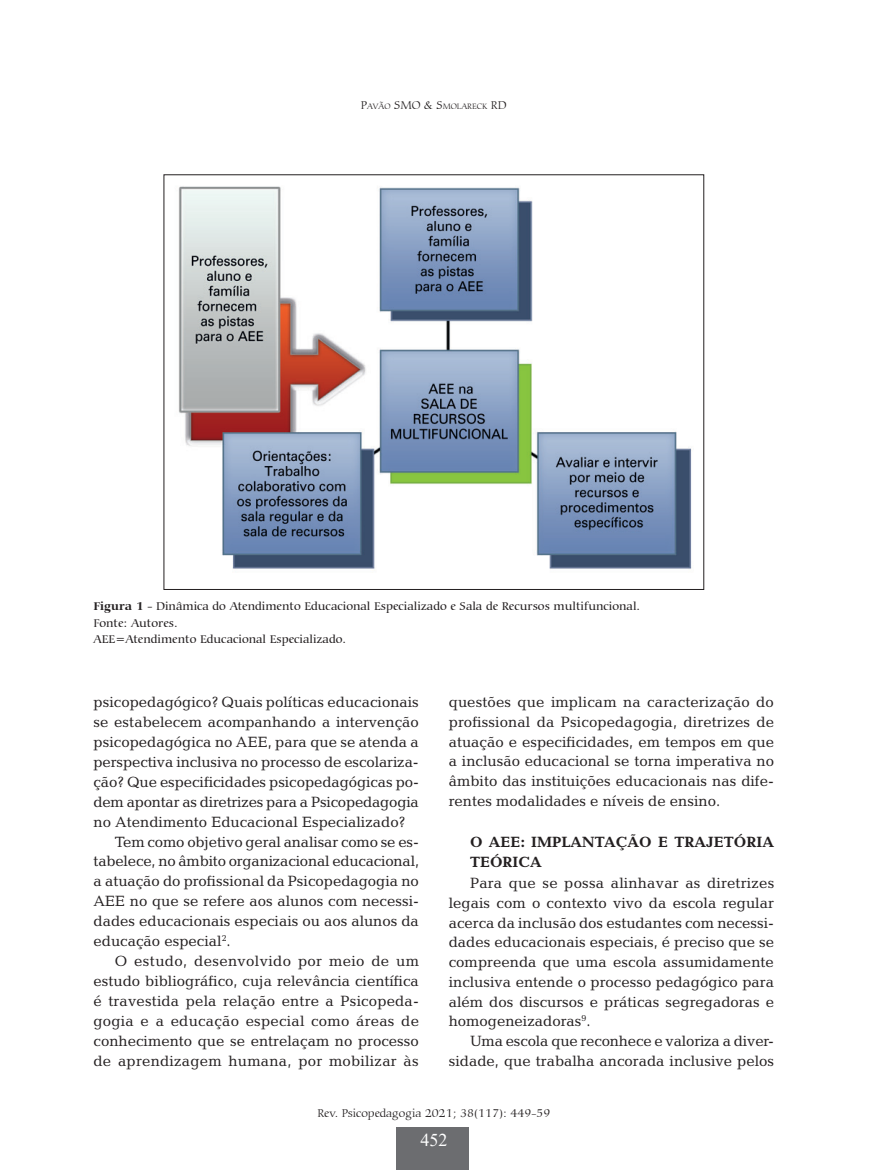
<style>
.page{position:relative;width:872px;height:1170px;background:#fff}
.page>*{position:absolute;margin:0;border:0;box-sizing:border-box;transform-origin:0 0}
.t1{font:18px "Times New Roman";color:#fff}
.t2{font:15px/19.8px "Candida Std";color:#231f20;text-align:justify}
.t3{font:700 15px/19.8px "Candida Std";letter-spacing:.005em;color:#231f20}
.t4{font:15px "Candida Std";letter-spacing:.025em;color:#231f20}
.t5{font:500 12px/16.5px "Carmina BT";color:#231f20}
.t6{font:300 12px "Carmina BT";color:#231f20}
.t7{font:300 8.4px "Carmina BT";color:#231f20}
.s1{font-size:12px}
.s2{font-weight:700}
</style>
<div class="page">
<div style="left:396px;top:1127px;width:73px;height:42px;background:#6c6d70"></div>
<img style="left:178px;top:186px;width:514px;height:383px">
<p class="t7" style="left:361px;top:101px;width:147px"><span class="s1">P</span>AVÃO <span class="s1">SMO &amp; S</span>MOLARECK <span class="s1">RD</span></p>
<p class="t5" style="left:94px;top:598px;width:548px"><span class="s2">Figura 1 -</span> Dinâmica do Atendimento Educacional Especializado e Sala de Recursos multifuncional.<br>Fonte: Autores.<br>AEE=Atendimento Educacional Especializado.</p>
<p class="t2" style="left:94px;top:692px;width:327px">psicopedagógico? Quais políticas educacionais</p>
<p class="t2" style="left:94px;top:712px;width:327px">se estabelecem acompanhando a intervenção</p>
<p class="t2" style="left:94px;top:731px;width:327px">psicopedagógica no AEE, para que se atenda a</p>
<p class="t2" style="left:94px;top:751px;width:327px">perspectiva inclusiva no processo de escolariza-</p>
<p class="t2" style="left:94px;top:771px;width:327px">ção? Que especificidades psicopedagógicas po-</p>
<p class="t2" style="left:94px;top:791px;width:327px">dem apontar as diretrizes para a Psicopedagogia</p>
<p class="t2" style="left:94px;top:811px;width:313px">no Atendimento Educacional Especializado?</p>
<p class="t2" style="left:115px;top:831px;width:306px">Tem como objetivo geral analisar como se es-</p>
<p class="t2" style="left:94px;top:851px;width:327px">tabelece, no âmbito organizacional educacional,</p>
<p class="t2" style="left:94px;top:871px;width:327px">a atuação do profissional da Psicopedagogia no</p>
<p class="t2" style="left:94px;top:891px;width:327px">AEE no que se refere aos alunos com necessi-</p>
<p class="t2" style="left:94px;top:911px;width:327px">dades educacionais especiais ou aos alunos da</p>
<p class="t2" style="left:94px;top:931px;width:139px">educação especial<sup>2</sup>.</p>
<p class="t4" style="left:115px;top:952px;width:306px">O estudo, desenvolvido por meio de um</p>
<p class="t2" style="left:94px;top:970px;width:327px">estudo bibliográfico, cuja relevância científica</p>
<p class="t2" style="left:94px;top:990px;width:327px">é travestida pela relação entre a Psicopeda-</p>
<p class="t2" style="left:94px;top:1010px;width:327px">gogia e a educação especial como áreas de</p>
<p class="t2" style="left:94px;top:1030px;width:327px">conhecimento que se entrelaçam no processo</p>
<p class="t2" style="left:94px;top:1050px;width:327px">de aprendizagem humana, por mobilizar às</p>
<p class="t2" style="left:449px;top:692px;width:327px">questões que implicam na caracterização do profissional da Psicopedagogia, diretrizes de atuação e especificidades, em tempos em que a inclusão educacional se torna imperativa no âmbito das instituições educacionais nas dife&shy;rentes modalidades e níveis de ensino.</p>
<p class="t3" style="left:470px;top:832px;width:305px">O AEE: IMPLANTAÇÃO E TRAJETÓRIA<br>TEÓRICA</p>
<p class="t2" style="left:449px;top:873px;width:327px;text-indent:21px">Para que se possa alinhavar as diretrizes legais com o contexto vivo da escola regular acerca da inclusão dos estudantes com necessi&shy;dades educacionais especiais, é preciso que se compreenda que uma escola assumidamente inclusiva entende o processo pedagógico para além dos discursos e práticas segregadoras e homogeneizadoras<sup>9</sup>.</p>
<p class="t2" style="left:449px;top:1030px;width:327px;text-align:right">Uma escola que reconhece e valoriza a diver&shy;sidade, que trabalha ancorada inclusive pelos</p>
<p class="t6" style="left:317px;top:1106px;width:234px">Rev. Psicopedagogia 2021; 38(117): 449-59</p>
<p class="t1" style="left:420px;top:1127px;width:28px">452</p>
</div>
